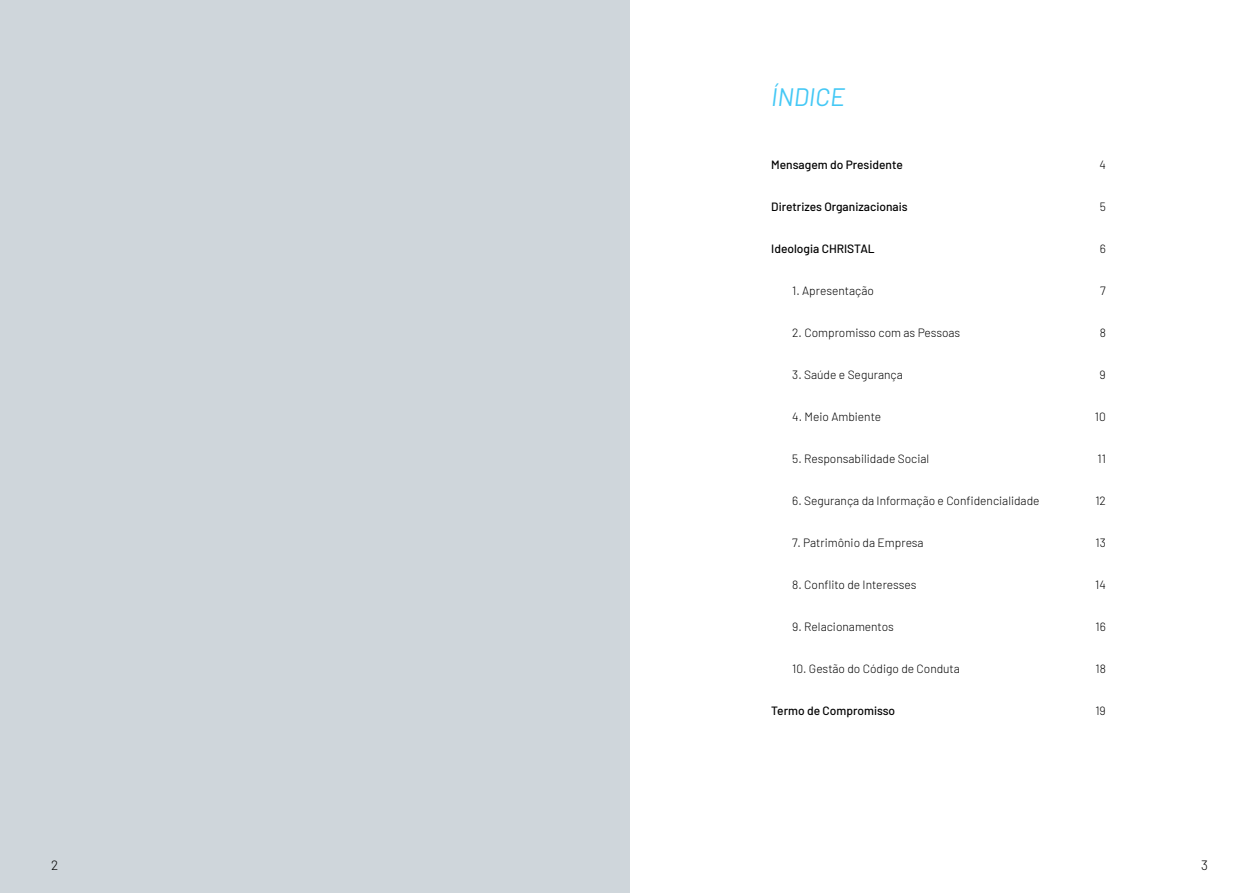
<style>
.page{position:relative;width:1259px;height:893px;background:#fff}
.page>*{position:absolute;margin:0;border:0;box-sizing:border-box;transform-origin:0 0}
.t1{font:italic 25.2px "Barlow";color:#44c8f5}
.t2{font:300 13.5px "Barlow";color:#000}
.t3{font:300 12px "Barlow";color:#000}
.t4{font:500 12px "Barlow";color:#000}
</style>
<div class="page">
<div style="left:0;top:0;width:629px;height:893px;background:#cfd6db"></div>
<p class="t2" style="left:51px;top:856px;width:9px">2</p>
<h1 class="t1" style="left:771px;top:78px;width:75px">ÍNDICE</h1>
<p class="t4" style="left:771px;top:155px;width:133px">Mensagem do Presidente</p>
<p class="t3" style="left:1099px;top:156px;width:8px">4</p>
<p class="t4" style="left:771px;top:197px;width:138px">Diretrizes Organizacionais</p>
<p class="t3" style="left:1099px;top:198px;width:8px">5</p>
<p class="t4" style="left:771px;top:239px;width:105px">Ideologia CHRISTAL</p>
<p class="t3" style="left:1099px;top:240px;width:8px">6</p>
<p class="t3" style="left:792px;top:282px;width:83px">1. Apresentação</p>
<p class="t3" style="left:1100px;top:282px;width:7px">7</p>
<p class="t3" style="left:792px;top:324px;width:170px">2. Compromisso com as Pessoas</p>
<p class="t3" style="left:1099px;top:324px;width:8px">8</p>
<p class="t3" style="left:792px;top:366px;width:112px">3. Saúde e Segurança</p>
<p class="t3" style="left:1099px;top:366px;width:8px">9</p>
<p class="t3" style="left:792px;top:408px;width:90px">4. Meio Ambiente</p>
<p class="t3" style="left:1095px;top:408px;width:12px">10</p>
<p class="t3" style="left:792px;top:450px;width:138px">5. Responsabilidade Social</p>
<p class="t3" style="left:1097px;top:450px;width:10px">11</p>
<p class="t3" style="left:792px;top:492px;width:249px">6. Segurança da Informação e Confidencialidade</p>
<p class="t3" style="left:1095px;top:492px;width:12px">12</p>
<p class="t3" style="left:792px;top:534px;width:133px">7. Patrimônio da Empresa</p>
<p class="t3" style="left:1095px;top:534px;width:12px">13</p>
<p class="t3" style="left:792px;top:576px;width:126px">8. Conflito de Interesses</p>
<p class="t3" style="left:1095px;top:576px;width:12px">14</p>
<p class="t3" style="left:792px;top:618px;width:103px">9. Relacionamentos</p>
<p class="t3" style="left:1095px;top:618px;width:12px">16</p>
<p class="t3" style="left:792px;top:660px;width:169px">10. Gestão do Código de Conduta</p>
<p class="t3" style="left:1095px;top:660px;width:12px">18</p>
<p class="t4" style="left:771px;top:701px;width:125px">Termo de Compromisso</p>
<p class="t3" style="left:1095px;top:702px;width:12px">19</p>
<p class="t2" style="left:1201px;top:856px;width:8px">3</p>
</div>
